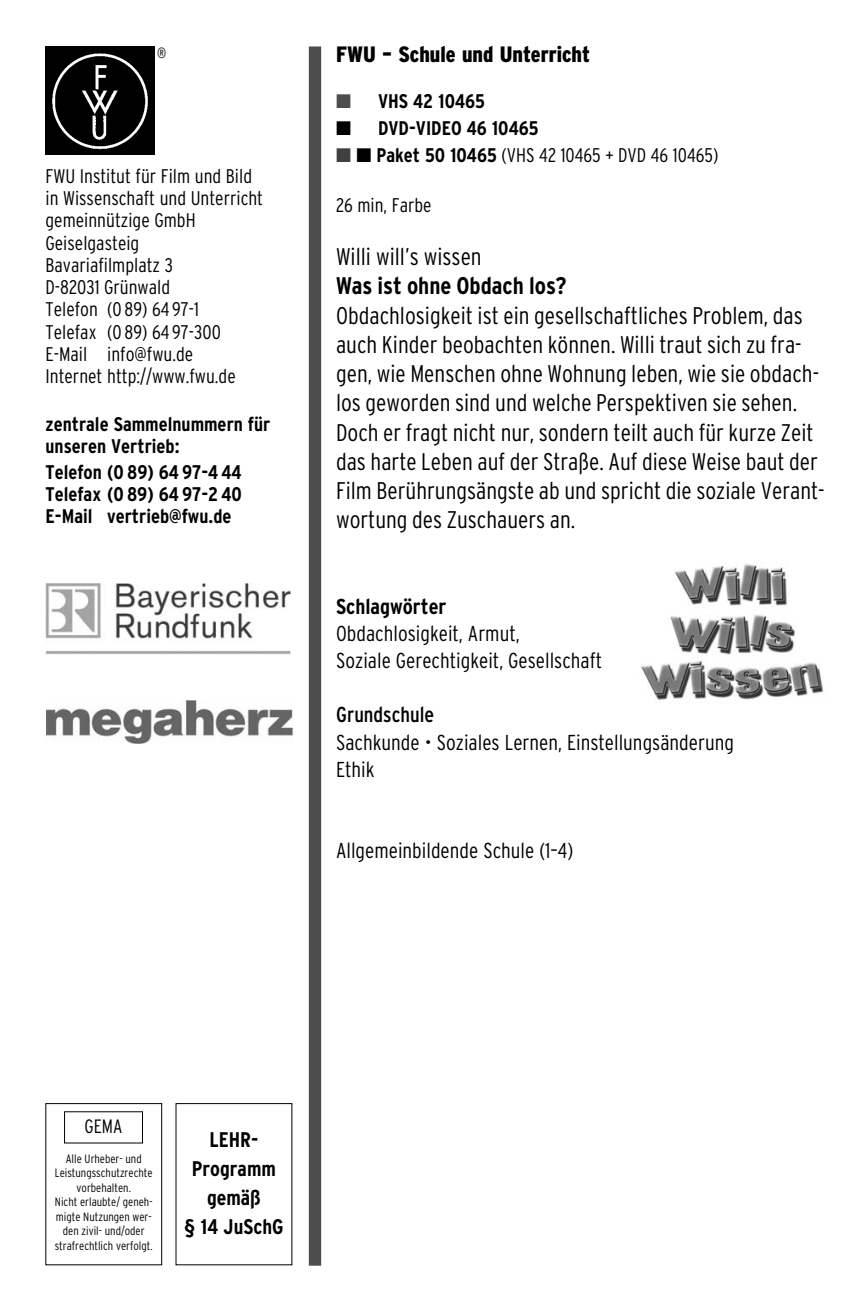
<style>
.page{position:relative;width:859px;height:1294px;background:#fff}
.page>*{position:absolute;margin:0;border:0;box-sizing:border-box;transform-origin:0 0}
.t1{font:300 condensed 23.97px/29.2px "Interstate";color:#000}
.t2{font:700 condensed 23.97px "Interstate";color:#000}
.t3{font:900 condensed 22.22px "Interstate";color:#000}
.t4{font:300 condensed 21.53px/27.1px "Interstate";color:#000}
.t5{font:700 condensed 21.53px "Interstate";color:#000}
.t6{font:condensed 21.53px "Interstate";color:#000}
.t7{font:700 condensed 21.18px/29.1px "Interstate";color:#000;text-align:center}
.t8{font:300 condensed 19.78px/22.2px "Interstate";color:#000}
.t9{font:700 condensed 19.78px/22.2px "Interstate";color:#000}
.t10{font:300 condensed 19.25px "Interstate";color:#000}
.t11{font:300 condensed 14.88px "Interstate";color:#000}
.t12{font:300 condensed 12.08px/14.5px "Interstate";color:#000;text-align:center}
.s1{color:#4d4d4d}
.s2{color:#404040}
.s3{font-weight:700}
</style>
<div class="page">
<img style="left:45px;top:583px;width:245px;height:72px">
<img style="left:45px;top:46px;width:109px;height:109px">
<div style="left:309px;top:46px;width:12px;height:1220px;background:#4d4d4d"></div>
<div style="left:45px;top:1103px;width:117px;height:162px;border:1px solid #000"></div>
<img style="left:46px;top:700px;width:246px;height:44px">
<img style="left:641px;top:564px;width:183px;height:136px">
<p class="t11" style="left:157px;top:47px;width:11px">®</p>
<p class="t8" style="left:45px;top:167px;width:219px">FWU Institut für Film und Bild in Wissenschaft und Unterricht gemeinnützige GmbH<br>Geiselgasteig<br>Bavariafilmplatz 3<br>D-82031 Grünwald<br>Telefon (0 89) 64 97-1<br>Telefax (0 89) 64 97-300<br>E-Mail info@fwu.de<br>Internet http://www.fwu.de</p>
<p class="t9" style="left:45px;top:415px;width:226px">zentrale Sammelnummern für unseren Vertrieb:</p>
<p class="t9" style="left:45px;top:463px;width:198px;text-align:justify">Telefon (0 89) 64 97-4 44<br>Telefax (0 89) 64 97-2 40<br>E-Mail vertrieb@fwu.de</p>
<p class="t3" style="left:336px;top:47px;width:255px">FWU – Schule und Unterricht</p>
<p class="t9" style="left:336px;top:92px;width:150px"><span class="s1">■</span> VHS 42 10465</p>
<p class="t9" style="left:336px;top:119px;width:204px">■ DVD-VIDEO 46 10465</p>
<p class="t8" style="left:336px;top:146px;width:383px"><span class="s2">■</span> ■ <span class="s3">Paket 50 10465</span> (VHS 42 10465 + DVD 46 10465)</p>
<p class="t8" style="left:336px;top:196px;width:97px">26 min, Farbe</p>
<p class="t1" style="left:336px;top:244px;width:147px">Willi will’s wissen</p>
<p class="t2" style="left:336px;top:278px;width:232px">Was ist ohne Obdach los?</p>
<p class="t1" style="left:336px;top:303px;width:490px">Obdachlosigkeit ist ein gesellschaftliches Problem, das auch Kinder beobachten können. Willi traut sich zu fra&shy;gen, wie Menschen ohne Wohnung leben, wie sie obdach&shy;los geworden sind und welche Perspektiven sie sehen.<br>Doch er fragt nicht nur, sondern teilt auch für kurze Zeit das harte Leben auf der Straße. Auf diese Weise baut der Film Berührungsängste ab und spricht die soziale Verant&shy;wortung des Zuschauers an.</p>
<p class="t5" style="left:336px;top:599px;width:112px">Schlagwörter</p>
<p class="t4" style="left:336px;top:622px;width:267px">Obdachlosigkeit, Armut,<br>Soziale Gerechtigkeit, Gesellschaft</p>
<p class="t6" style="left:336px;top:708px;width:100px">Grundschule</p>
<p class="t4" style="left:336px;top:731px;width:399px">Sachkunde • Soziales Lernen, Einstellungsänderung<br>Ethik</p>
<p class="t4" style="left:336px;top:839px;width:239px">Allgemeinbildende Schule (1–4)</p>
<p class="t10" style="left:85px;top:1120px;width:39px">GEMA</p>
<p class="t12" style="left:55px;top:1152px;width:99px">Alle Urheber- und<br>Leistungsschutzrechte vorbehalten.<br>Nicht erlaubte/ geneh&shy;migte Nutzungen wer&shy;den zivil- und/oder strafrechtlich verfolgt.</p>
<p class="t7" style="left:184px;top:1127px;width:101px">LEHR-<br>Programm gemäß<br>§ 14 JuSchG</p>
</div>
